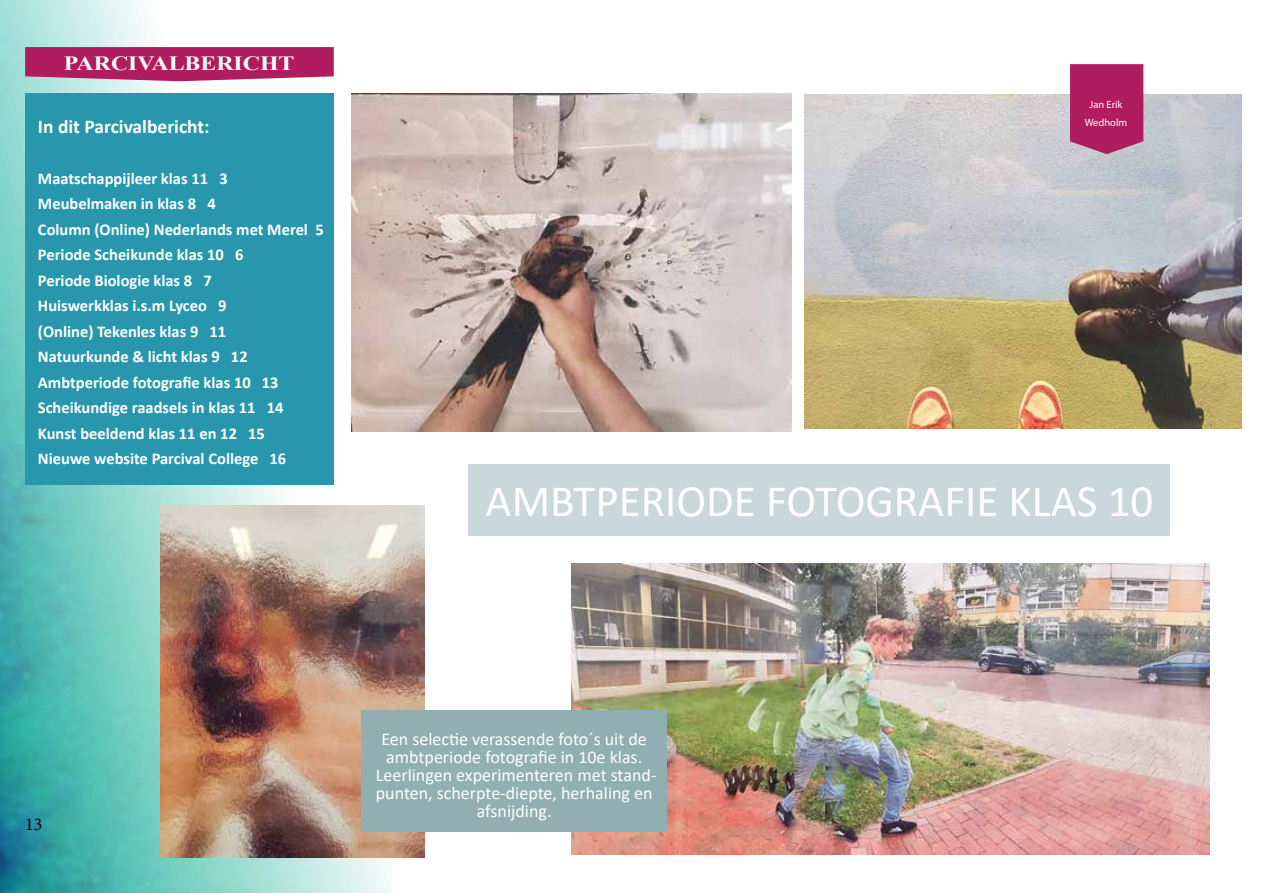
<style>
.page{position:relative;width:1263px;height:893px;background:#fff}
.page>*{position:absolute;margin:0;border:0;box-sizing:border-box;transform-origin:0 0}
.t1{font:45px "Calibri";color:#fff}
.t2{font:700 20.1px "Times New Roman";color:#fff;scale:1.18 1}
.t3{font:700 19.5px "Calibri";color:#fff}
.t4{font:18px/18px "Calibri";color:#fff;text-align:center}
.t5{font:18px "Minion Pro";color:#000}
.t6{font:700 16.5px/25.5px "Calibri";color:#fff}
.t7{font:10.5px/18px "Myriad Pro";color:#fff;text-align:center}
</style>
<div class="page">
<img style="left:0;top:0;width:391px;height:893px">
<svg style="left:25px;top:47px;width:309px;height:34px;background:#b22a69"></svg>
<div style="left:25px;top:94px;width:309px;height:391px;background:#2897ad"></div>
<div style="left:468px;top:464px;width:702px;height:72px;background:#c9d8da"></div>
<img style="left:351px;top:94px;width:440px;height:337px">
<img style="left:804px;top:94px;width:438px;height:335px">
<img style="left:160px;top:505px;width:265px;height:352px">
<img style="left:571px;top:563px;width:639px;height:292px">
<svg style="left:1070px;top:64px;width:73px;height:90px;background:#b02867"></svg>
<div style="left:361px;top:710px;width:306px;height:121px;background:#91afb4"></div>
<p class="t2" style="left:64px;top:49px;width:197px">PARCIVALBERICHT</p>
<p class="t3" style="left:38px;top:112px;width:173px">In dit Parcivalbericht:</p>
<p class="t6" style="left:38px;top:165px;width:287px">Maatschappijleer klas 11 3<br>Meubelmaken in klas 8 4<br>Column (Online) Nederlands met Merel 5<br>Periode Scheikunde klas 10 6<br>Periode Biologie klas 8 7<br>Huiswerkklas i.s.m Lyceo 9<br>(Online) Tekenles klas 9 11<br>Natuurkunde &amp; licht klas 9 12<br>Ambtperiode fotografie klas 10 13<br>Scheikundige raadsels in klas 11 14<br>Kunst beeldend klas 11 en 12 15<br>Nieuwe website Parcival College 16</p>
<p class="t7" style="left:1085px;top:95px;width:44px">Jan Erik<br>Wedholm</p>
<h1 class="t1" style="left:486px;top:470px;width:669px">AMBTPERIODE FOTOGRAFIE KLAS 10</h1>
<p class="t5" style="left:25px;top:812px;width:19px">13</p>
<p class="t4" style="left:376px;top:730px;width:282px">Een selectie verassende foto´s uit de ambtperiode fotografie in 10e klas.<br>Leerlingen experimenteren met stand&shy;punten, scherpte-diepte, herhaling en afsnijding.</p>
</div>
